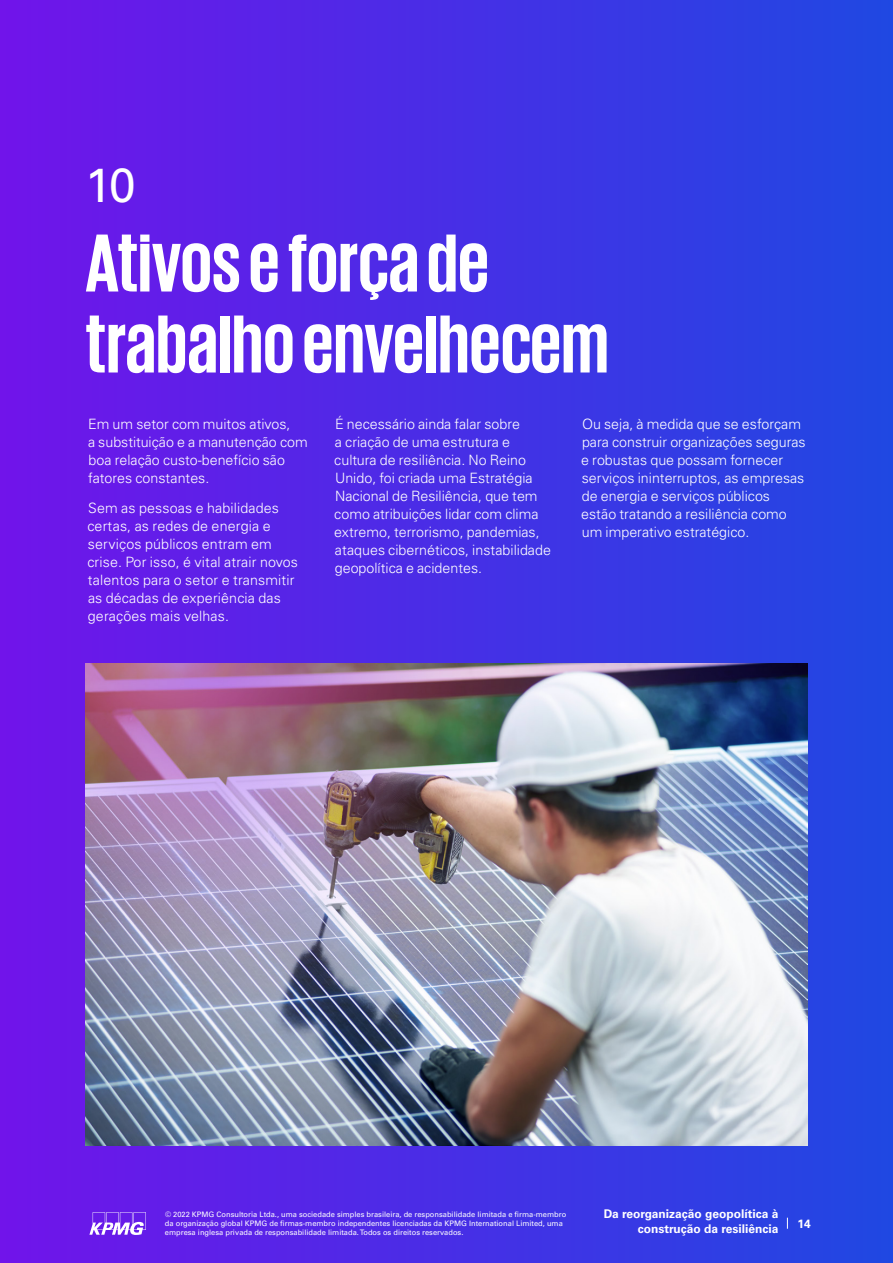
<style>
.page{position:relative;width:893px;height:1263px;background:#fff}
.page>*{position:absolute;margin:0;border:0;box-sizing:border-box;transform-origin:0 0}
.t1{font:700 84px/81px "KPMG";color:#fff}
.t2{font:48px "Univers LT Std";color:#fff}
.t3{font:300 14.25px/18px "Univers LT Std";color:#fff}
.t4{font:700 12px/15px "Univers LT Std";color:#fff;text-align:right}
.t5{font:7.5px/9px "Univers LT Std";color:#fff}
</style>
<div class="page">
<div style="left:0;top:0;width:893px;height:1263px;background:linear-gradient(to right,#7114ea,#1f48e2)"></div>
<img style="left:85px;top:663px;width:723px;height:483px">
<svg style="left:89px;top:1212px;width:57px;height:23px"></svg>
<h2 class="t2" style="left:85px;top:156px;width:52px">10</h2>
<h1 class="t1" style="left:85px;top:220px;width:525px">Ativos e força de trabalho envelhecem</h1>
<p class="t3" style="left:88px;top:415px;width:221px">Em um setor com muitos ativos,<br>a substituição e a manutenção com boa relação custo-benefício são fatores constantes.</p>
<p class="t3" style="left:87px;top:499px;width:212px">Sem as pessoas e habilidades certas, as redes de energia e serviços públicos entram em crise. Por isso, é vital atrair novos talentos para o setor e transmitir as décadas de experiência das gerações mais velhas.</p>
<p class="t3" style="left:334px;top:415px;width:218px">É necessário ainda falar sobre<br>a criação de uma estrutura e cultura de resiliência. No Reino<br>Unido, foi criada uma Estratégia<br>Nacional de Resiliência, que tem como atribuições lidar com clima extremo, terrorismo, pandemias, ataques cibernéticos, instabilidade geopolítica e acidentes.</p>
<p class="t3" style="left:581px;top:415px;width:226px">Ou seja, à medida que se esforçam para construir organizações seguras e robustas que possam fornecer serviços ininterruptos, as empresas de energia e serviços públicos estão tratando a resiliência como um imperativo estratégico.</p>
<p class="t4" style="left:604px;top:1207px;width:176px">Da reorganização geopolítica à construção da resiliência</p>
<p class="t5" style="left:165px;top:1210px;width:403px">© 2022 KPMG Consultoria Ltda., uma sociedade simples brasileira, de responsabilidade limitada e firma-membro da organização global KPMG de firmas-membro independentes licenciadas da KPMG International Limited, uma empresa inglesa privada de responsabilidade limitada. Todos os direitos reservados.</p>
<p class="t4" style="left:798px;top:1216px;width:15px">14</p>
</div>
